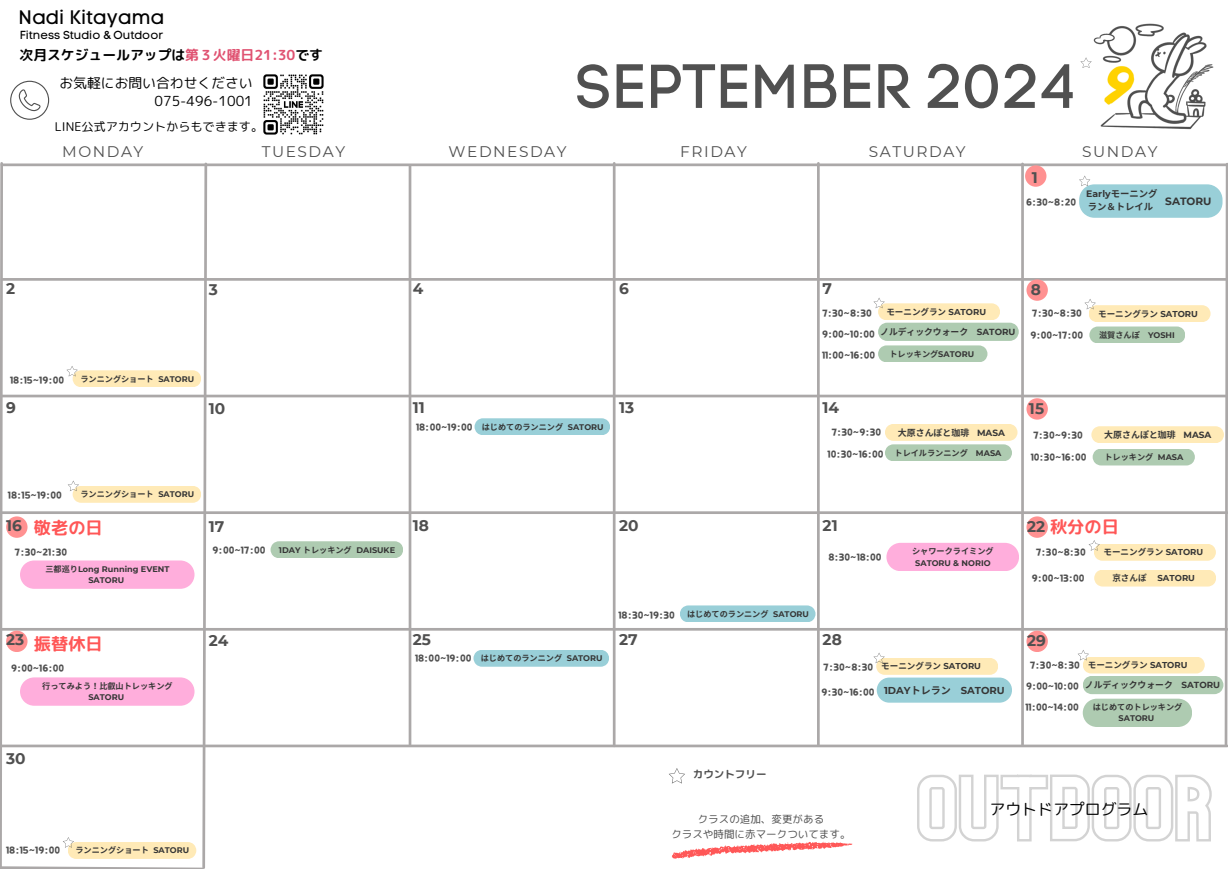
<style>
.page{position:relative;width:1228px;height:869px;background:#fff}
.page>*{position:absolute;margin:0;border:0;box-sizing:border-box;transform-origin:0 0}
.t1{font:61.72px "Code Pro Normal LC";color:#505050}
.t2{font:19.56px "Code Pro Normal LC";color:#000}
.t3{font:17.2px "rounded mplus 1 p bold";color:#ff5757}
.t4{font:15.88px "rounded mplus 1 p regular";color:#000}
.t5{font:700 15.36px "Montserrat";color:#505050}
.t6{font:15.36px "Montserrat";letter-spacing:.1em;color:#505050}
.t7{font:13.8px "rounded mplus 1 p regular";color:#000}
.t8{font:13.8px "rounded mplus 1 p bold";color:#000}
.t9{font:12.12px "rounded mplus 1 p regular";color:#000}
.t10{font:11.76px "Canva Sweet Heart JP";color:#505050}
.t11{font:11.6px "Code Pro Normal LC";color:#000}
.t12{font:10.56px "rounded mplus 1 p regular";color:#505050}
.t13{font:10.56px "rounded mplus 1 p bold";color:#505050}
.t14{font:700 10.56px "Montserrat";color:#363636}
.t15{font:700 10.04px "Montserrat";color:#363636}
.t16{font:700 9.36px "Montserrat";color:#363636}
.t17{font:700 9.36px "Noto Sans CJ Ksc";color:#363636}
.t18{font:700 8.96px "Noto Sans CJ Ksc";color:#363636}
.t19{font:700 8.8px "Noto Sans CJ Ksc";color:#363636}
.t20{font:700 8.56px "Noto Sans CJ Ksc";color:#363636}
.t21{font:700 8.56px "Montserrat";color:#363636}
.t22{font:700 8.16px/11.4px "Noto Sans CJ Ksc";color:#363636;text-align:center}
.t23{font:700 8.16px "Montserrat";color:#363636}
.s1{color:#e05372}
.s2{font-family:"Noto Sans CJ Ksc"}
.s3{font-family:"Montserrat"}
</style>
<div class="page">
<hr style="left:409px;top:165px;width:2px;height:579px;background:#aba8a8">
<hr style="left:613px;top:163px;width:2px;height:582px;background:#aba8a8">
<hr style="left:817px;top:163px;width:3px;height:581px;background:#aba8a8">
<hr style="left:1021px;top:164px;width:3px;height:580px;background:#aba8a8">
<hr style="left:2px;top:163px;width:1225px;height:3px;background:#aba8a8">
<hr style="left:2px;top:744px;width:1225px;height:3px;background:#aba8a8">
<hr style="left:2px;top:511px;width:1225px;height:3px;background:#aba8a8">
<hr style="left:2px;top:627px;width:1225px;height:3px;background:#aba8a8">
<hr style="left:2px;top:394px;width:1225px;height:3px;background:#aba8a8">
<hr style="left:2px;top:278px;width:1225px;height:2px;background:#aba8a8">
<svg style="left:10px;top:81px;width:39px;height:39px"></svg>
<img style="left:263px;top:74px;width:61px;height:61px">
<div style="left:1025px;top:165px;width:21px;height:22px;background:#ff9191;border-radius:50%"></div>
<div style="left:1026px;top:630px;width:22px;height:21px;background:#ff9191;border-radius:50%"></div>
<div style="left:1026px;top:279px;width:22px;height:21px;background:#ff9191;border-radius:50%"></div>
<div style="left:1026px;top:516px;width:22px;height:21px;background:#ff9191;border-radius:50%"></div>
<div style="left:1026px;top:398px;width:22px;height:21px;background:#ff9191;border-radius:50%"></div>
<svg style="left:672px;top:841px;width:180px;height:18px"></svg>
<img style="left:1091px;top:23px;width:123px;height:107px">
<svg style="left:271px;top:541px;width:132px;height:17px"></svg>
<svg style="left:474px;top:418px;width:136px;height:17px"></svg>
<div style="left:473px;top:650px;width:136px;height:16px;background:#99cfd8"></div>
<svg style="left:680px;top:605px;width:135px;height:17px"></svg>
<div style="left:877px;top:677px;width:135px;height:25px;background:#99cfd8;border-radius:13px"></div>
<svg style="left:886px;top:542px;width:133px;height:29px"></svg>
<svg style="left:885px;top:424px;width:132px;height:37px"></svg>
<svg style="left:917px;top:774px;width:295px;height:68px"></svg>
<svg style="left:669px;top:768px;width:16px;height:15px"></svg>
<svg style="left:873px;top:652px;width:125px;height:22px"></svg>
<svg style="left:1080px;top:57px;width:11px;height:11px"></svg>
<svg style="left:873px;top:297px;width:146px;height:65px"></svg>
<svg style="left:1078px;top:163px;width:150px;height:584px"></svg>
<svg style="left:0;top:162px;width:209px;height:706px"></svg>
<p class="t2" style="left:19px;top:6px;width:147px">Nadi Kitayama</p>
<p class="t11" style="left:20px;top:28px;width:145px">Fitness Studio &amp; Outdoor</p>
<p class="t7" style="left:59px;top:73px;width:195px">お気軽にお問い合わせください</p>
<p class="t7" style="left:155px;top:92px;width:100px">075-496-1001</p>
<p class="t9" style="left:55px;top:118px;width:210px">LINE公式アカウントからもできます。</p>
<p class="t8" style="left:20px;top:45px;width:305px">次月スケジュールアップは<span class="s1">第３火曜日21:30</span>です</p>
<p class="t1" style="left:575px;top:49px;width:504px">SEPTEMBER 2024</p>
<p class="t6" style="left:62px;top:142px;width:83px">MONDAY</p>
<p class="t6" style="left:262px;top:142px;width:85px">TUESDAY</p>
<p class="t6" style="left:449px;top:142px;width:120px">WEDNESDAY</p>
<p class="t6" style="left:680px;top:142px;width:68px">FRIDAY</p>
<p class="t6" style="left:869px;top:142px;width:98px">SATURDAY</p>
<p class="t6" style="left:1082px;top:142px;width:77px">SUNDAY</p>
<p class="t5" style="left:1032px;top:168px;width:8px">1</p>
<p class="t10" style="left:1026px;top:197px;width:52px">6:30~8:20</p>
<p class="t16" style="left:1086px;top:188px;width:73px">Early<span class="s2">モーニング</span></p>
<p class="t17" style="left:1088px;top:199px;width:67px">ラン＆トレイル</p>
<p class="t14" style="left:1165px;top:194px;width:48px">SATORU</p>
<h3 class="t5" style="left:6px;top:279px;width:11px">2</h3>
<h3 class="t5" style="left:209px;top:280px;width:11px">3</h3>
<p class="t5" style="left:413px;top:279px;width:12px">4</p>
<p class="t5" style="left:619px;top:279px;width:11px">6</p>
<p class="t5" style="left:823px;top:279px;width:11px">7</p>
<p class="t5" style="left:1031px;top:280px;width:12px">8</p>
<p class="t10" style="left:822px;top:307px;width:51px">7:30~8:30</p>
<p class="t20" style="left:886px;top:305px;width:101px">モーニングラン <span class="s3">SATORU</span></p>
<p class="t10" style="left:1032px;top:307px;width:51px">7:30~8:30</p>
<p class="t20" style="left:1098px;top:307px;width:101px">モーニングラン <span class="s3">SATORU</span></p>
<p class="t19" style="left:880px;top:324px;width:137px">ノルディックウォーク <span class="s3">SATORU</span></p>
<p class="t10" style="left:822px;top:328px;width:54px">9:00~10:00</p>
<p class="t10" style="left:822px;top:350px;width:55px">11:00~16:00</p>
<p class="t22" style="left:889px;top:347px;width:86px">トレッキング<span class="s3">SATORU</span></p>
<p class="t10" style="left:1030px;top:329px;width:54px">9:00~17:00</p>
<p class="t22" style="left:1099px;top:328px;width:77px">滋賀さんぽ <span class="s3">YOSHI</span></p>
<p class="t10" style="left:10px;top:374px;width:55px">18:15~19:00</p>
<p class="t22" style="left:80px;top:372px;width:115px">ランニングショート <span class="s3">SATORU</span></p>
<p class="t5" style="left:6px;top:398px;width:11px">9</p>
<p class="t5" style="left:209px;top:399px;width:18px">10</p>
<p class="t5" style="left:413px;top:398px;width:14px">11</p>
<p class="t5" style="left:619px;top:398px;width:17px">13</p>
<p class="t5" style="left:823px;top:398px;width:18px">14</p>
<p class="t5" style="left:1029px;top:399px;width:17px">15</p>
<p class="t10" style="left:416px;top:421px;width:58px">18:00~19:00</p>
<h5 class="t22" style="left:482px;top:420px;width:123px">はじめてのランニング <span class="s3">SATORU</span></h5>
<p class="t10" style="left:831px;top:426px;width:51px">7:30~9:30</p>
<p class="t18" style="left:898px;top:425px;width:109px">大原さんぽと珈琲 <span class="s3">MASA</span></p>
<p class="t10" style="left:1033px;top:429px;width:51px">7:30~9:30</p>
<p class="t18" style="left:1104px;top:427px;width:109px">大原さんぽと珈琲 <span class="s3">MASA</span></p>
<p class="t10" style="left:828px;top:448px;width:57px">10:30~16:00</p>
<p class="t22" style="left:894px;top:446px;width:108px">トレイルランニング <span class="s3">MASA</span></p>
<p class="t10" style="left:1031px;top:451px;width:57px">10:30~16:00</p>
<p class="t22" style="left:1104px;top:450px;width:80px">トレッキング <span class="s3">MASA</span></p>
<p class="t10" style="left:8px;top:489px;width:55px">18:15~19:00</p>
<p class="t22" style="left:80px;top:488px;width:115px">ランニングショート <span class="s3">SATORU</span></p>
<p class="t5" style="left:6px;top:516px;width:17px">16</p>
<p class="t3" style="left:34px;top:515px;width:70px">敬老の日</p>
<p class="t3" style="left:1050px;top:514px;width:70px">秋分の日</p>
<p class="t5" style="left:209px;top:517px;width:17px">17</p>
<p class="t5" style="left:413px;top:516px;width:18px">18</p>
<p class="t5" style="left:619px;top:516px;width:21px">20</p>
<p class="t5" style="left:823px;top:516px;width:17px">21</p>
<p class="t5" style="left:1027px;top:517px;width:20px">22</p>
<p class="t10" style="left:15px;top:546px;width:54px">7:30~21:30</p>
<p class="t23" style="left:45px;top:563px;width:126px"><span class="s2">三都巡り</span>Long Running EVENT</p>
<p class="t23" style="left:88px;top:575px;width:37px">SATORU</p>
<p class="t5" style="left:6px;top:630px;width:20px">23</p>
<p class="t3" style="left:34px;top:631px;width:70px">振替休日</p>
<p class="t10" style="left:11px;top:662px;width:55px">9:00~16:00</p>
<p class="t22" style="left:42px;top:679px;width:132px">行ってみよう！ 比叡山トレッキング</p>
<p class="t23" style="left:88px;top:692px;width:37px">SATORU</p>
<p class="t5" style="left:6px;top:749px;width:21px">30</p>
<p class="t10" style="left:6px;top:844px;width:55px">18:15~19:00</p>
<h2 class="t22" style="left:76px;top:843px;width:115px">ランニングショート <span class="s3">SATORU</span></h2>
<p class="t10" style="left:213px;top:544px;width:54px">9:00~17:00</p>
<p class="t23" style="left:279px;top:544px;width:118px">1DAY <span class="s2">トレッキング</span> DAISUKE</p>
<p class="t10" style="left:828px;top:551px;width:55px">8:30~18:00</p>
<p class="t22" style="left:912px;top:544px;width:83px">シャワークライミング</p>
<p class="t23" style="left:915px;top:557px;width:77px">SATORU &amp; NORIO</p>
<p class="t10" style="left:618px;top:609px;width:58px">18:30~19:30</p>
<p class="t5" style="left:209px;top:631px;width:21px">24</p>
<p class="t5" style="left:413px;top:630px;width:20px">25</p>
<p class="t5" style="left:619px;top:630px;width:20px">27</p>
<p class="t10" style="left:415px;top:652px;width:58px">18:00~19:00</p>
<h5 class="t22" style="left:481px;top:651px;width:123px">はじめてのランニング <span class="s3">SATORU</span></h5>
<h5 class="t22" style="left:687px;top:607px;width:123px">はじめてのランニング <span class="s3">SATORU</span></h5>
<p class="t5" style="left:823px;top:630px;width:21px">28</p>
<p class="t10" style="left:823px;top:661px;width:51px">7:30~8:30</p>
<p class="t20" style="left:881px;top:659px;width:101px">モーニングラン <span class="s3">SATORU</span></p>
<p class="t10" style="left:821px;top:686px;width:55px">9:30~16:00</p>
<p class="t15" style="left:884px;top:683px;width:122px">1DAY<span class="s2">トレラン</span> SATORU</p>
<p class="t10" style="left:1036px;top:546px;width:51px">7:30~8:30</p>
<p class="t10" style="left:1032px;top:572px;width:54px">9:00~13:00</p>
<p class="t20" style="left:1103px;top:545px;width:101px">モーニングラン <span class="s3">SATORU</span></p>
<p class="t20" style="left:1112px;top:571px;width:36px">京さんぽ</p>
<p class="t21" style="left:1157px;top:572px;width:39px">SATORU</p>
<p class="t5" style="left:1027px;top:631px;width:20px">29</p>
<p class="t10" style="left:1030px;top:659px;width:51px">7:30~8:30</p>
<p class="t20" style="left:1088px;top:658px;width:101px">モーニングラン <span class="s3">SATORU</span></p>
<p class="t19" style="left:1085px;top:677px;width:137px">ノルディックウォーク <span class="s3">SATORU</span></p>
<p class="t22" style="left:1093px;top:700px;width:91px">はじめてのトレッキング<br><span class="s3">SATORU</span></p>
<p class="t10" style="left:1026px;top:679px;width:54px">9:00~10:00</p>
<h3 class="t10" style="left:1025px;top:701px;width:55px">11:00~14:00</h3>
<p class="t13" style="left:693px;top:766px;width:75px">カウントフリー</p>
<p class="t12" style="left:698px;top:811px;width:128px">クラスの追加、変更がある</p>
<p class="t4" style="left:989px;top:797px;width:160px">アウトドアプログラム</p>
<p class="t12" style="left:671px;top:826px;width:181px">クラスや時間に赤マークついてます。</p>
</div>
